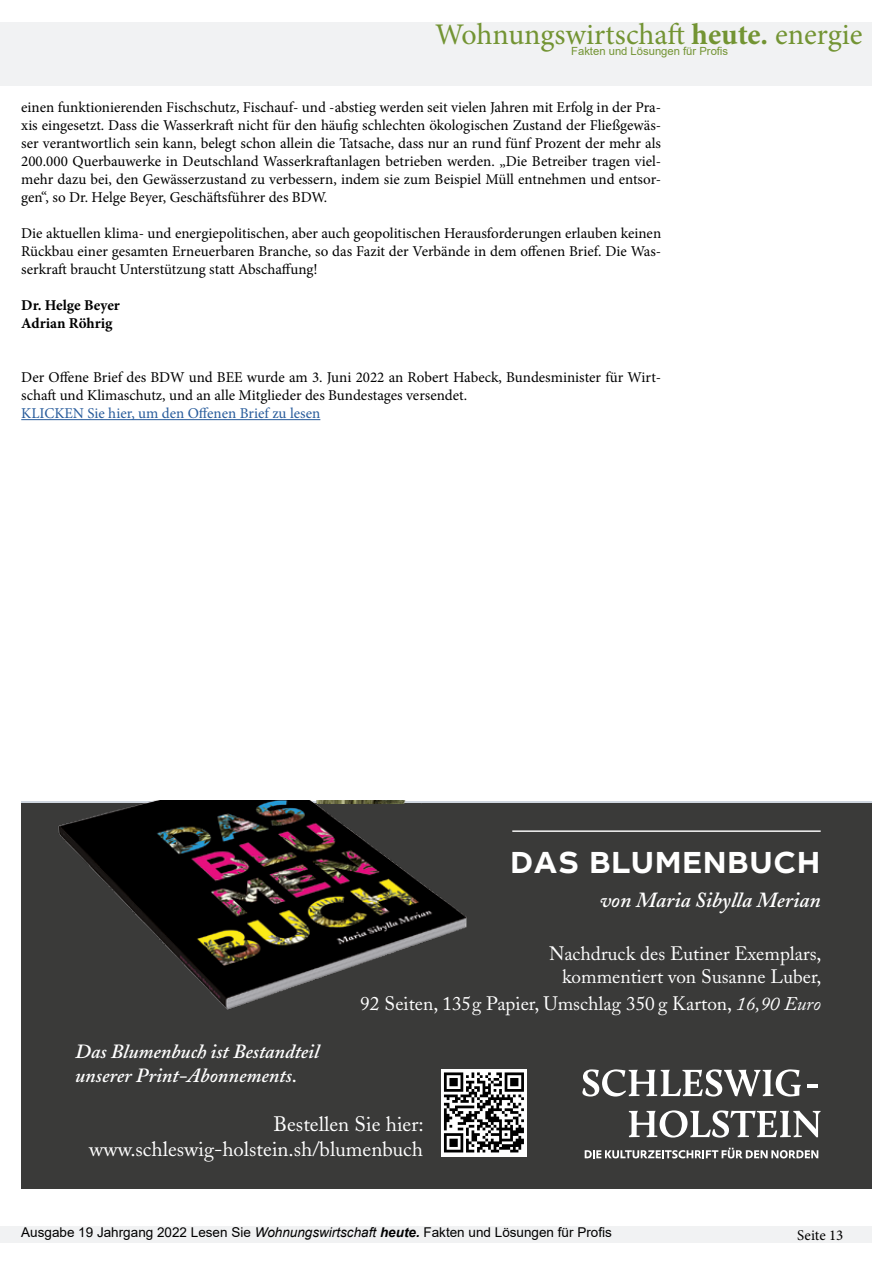
<style>
.page{position:relative;width:893px;height:1263px;background:#fff}
.page>*{position:absolute;margin:0;border:0;box-sizing:border-box;transform-origin:0 0}
.t1{font:700 31.5px "Leto Sans";letter-spacing:.01em;color:#fff}
.t2{font:30px "Minion Pro";color:#739433}
.t3{font:italic 600 21.45px "Adobe Caslon";color:#fff}
.t4{font:20.7px/24.9px "Adobe Caslon";color:#fff;text-align:right}
.t5{font:italic 600 19.95px/24px "Adobe Caslon";color:#fff}
.t6{font:19.35px/23.1px "Adobe Caslon";color:#fff;text-align:right}
.t7{font:15px/18px "Minion Pro";color:#000;text-align:justify}
.t8{font:15px "Minion Pro";color:#275b9b}
.t9{font:700 15px/18px "Minion Pro";color:#000}
.t10{font:13.5px "Arial";color:#000}
.t11{font:11.25px "Arial";color:#739433}
.s1{font-weight:700}
.s2{font-style:italic}
.s3{font-weight:700;font-style:italic}
</style>
<div class="page">
<div style="left:0;top:22px;width:872px;height:63px;background:#f1f2f3"></div>
<div style="left:0;top:1226px;width:872px;height:16px;background:#f1f2f3"></div>
<hr style="left:21px;top:419px;width:299px;height:1px;background:#275b9b">
<div style="left:21px;top:801px;width:851px;height:387px;background:#3a3a39"></div>
<hr style="left:21px;top:801px;width:851px;height:1px;background:#cfd6df">
<img style="left:492px;top:802px;width:18px;height:1px">
<svg style="left:582px;top:1069px;width:219px;height:27px"></svg>
<svg style="left:807px;top:1084px;width:10px;height:3px"></svg>
<svg style="left:629px;top:1110px;width:192px;height:27px"></svg>
<svg style="left:585px;top:1148px;width:233px;height:10px"></svg>
<div style="left:441px;top:1070px;width:86px;height:87px;background:#fff"></div>
<svg style="left:444px;top:1072px;width:80px;height:80px"></svg>
<img style="left:29px;top:801px;width:463px;height:209px">
<hr style="left:512px;top:830px;width:309px;height:2px;background:#fff">
<h2 class="t2" style="left:435px;top:14px;width:429px">Wohnungswirtschaft <span class="s1">heute.</span> energie</h2>
<p class="t11" style="left:571px;top:43px;width:158px">Fakten und Lösungen für Profis</p>
<p class="t7" style="left:21px;top:98px;width:641px">einen funktionierenden Fischschutz, Fischauf- und -abstieg werden seit vielen Jahren mit Erfolg in der Pra&shy;xis eingesetzt. Dass die Wasserkraft nicht für den häufig schlechten ökologischen Zustand der Fließgewäs&shy;ser verantwortlich sein kann, belegt schon allein die Tatsache, dass nur an rund fünf Prozent der mehr als 200.000 Querbauwerke in Deutschland Wasserkraftanlagen betrieben werden. „Die Betreiber tragen viel&shy;mehr dazu bei, den Gewässerzustand zu verbessern, indem sie zum Beispiel Müll entnehmen und entsor&shy;gen“, so Dr. Helge Beyer, Geschäftsführer des BDW.</p>
<p class="t7" style="left:21px;top:224px;width:641px">Die aktuellen klima- und energiepolitischen, aber auch geopolitischen Herausforderungen erlauben keinen Rückbau einer gesamten Erneuerbaren Branche, so das Fazit der Verbände in dem offenen Brief. Die Was&shy;serkraft braucht Unterstützung statt Abschaffung!</p>
<p class="t9" style="left:21px;top:296px;width:100px">Dr. Helge Beyer<br>Adrian Röhrig</p>
<p class="t7" style="left:21px;top:368px;width:641px">Der Offene Brief des BDW und BEE wurde am 3. Juni 2022 an Robert Habeck, Bundesminister für Wirt&shy;schaft und Klimaschutz, und an alle Mitglieder des Bundestages versendet.</p>
<p class="t8" style="left:21px;top:403px;width:301px">KLICKEN Sie hier, um den Offenen Brief zu lesen</p>
<h1 class="t1" style="left:510px;top:841px;width:312px">DAS BLUMENBUCH</h1>
<h3 class="t3" style="left:600px;top:888px;width:223px">von Maria Sibylla Merian</h3>
<p class="t6" style="left:549px;top:942px;width:274px">Nachdruck des Eutiner Exemplars, kommentiert von Susanne Luber,</p>
<p class="t6" style="left:360px;top:992px;width:462px">92 Seiten, 135g Papier, Umschlag 350 g Karton, <span class="s2">16,90 Euro</span></p>
<h3 class="t5" style="left:75px;top:1040px;width:246px">Das Blumenbuch ist Bestandteil unserer Print-Abonnements.</h3>
<h3 class="t4" style="left:89px;top:1112px;width:336px">Bestellen Sie hier: www.schleswig-holstein.sh/blumenbuch</h3>
<p class="t10" style="left:21px;top:1223px;width:592px">Ausgabe 19 Jahrgang 2022 Lesen Sie <span class="s2">Wohnungswirtschaft</span> <span class="s3">heute.</span> Fakten und Lösungen für Profis</p>
<p class="t7" style="left:797px;top:1226px;width:48px">Seite 13</p>
</div>
